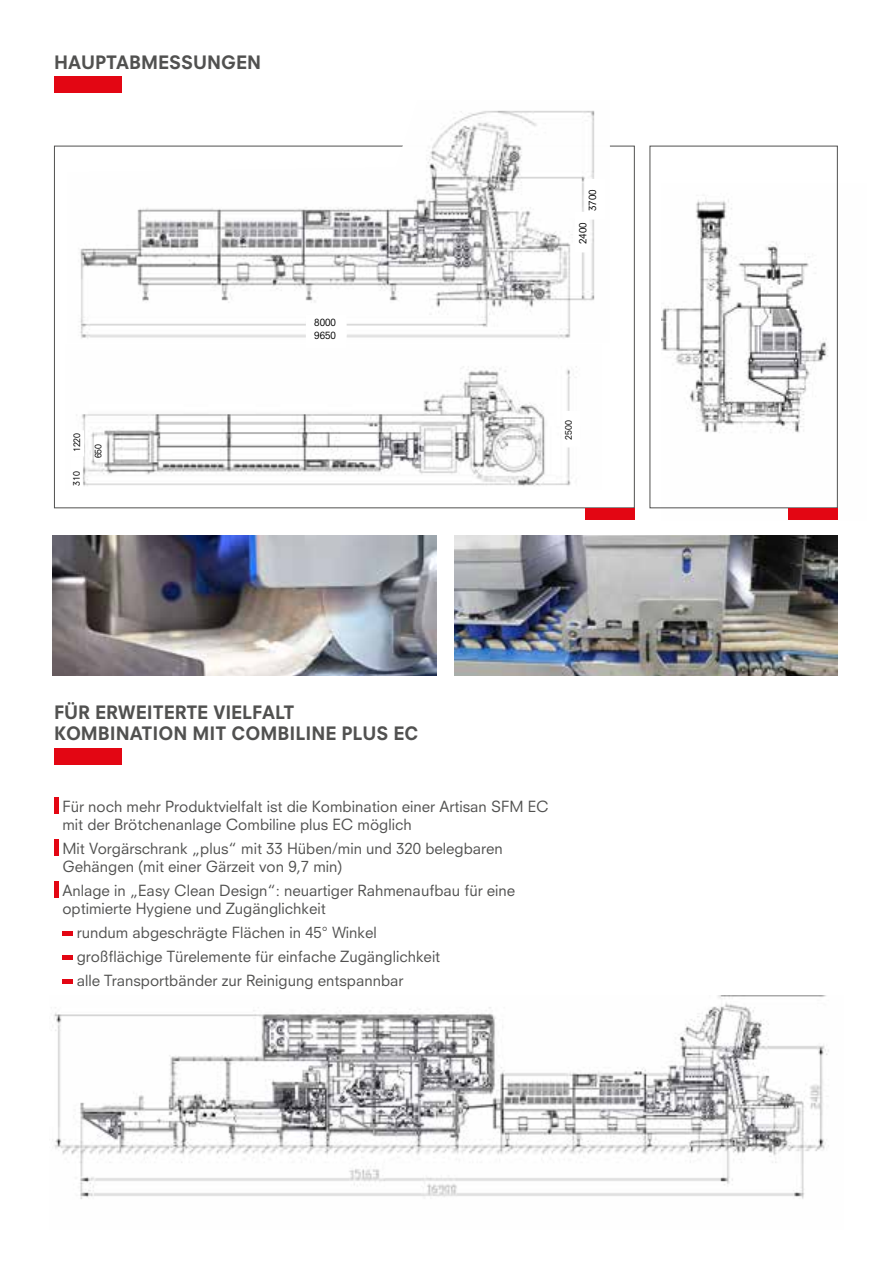
<style>
.page{position:relative;width:893px;height:1263px;background:#fff}
.page>*{position:absolute;margin:0;border:0;box-sizing:border-box;transform-origin:0 0}
.t1{font:800 18px/21.6px "Neuzeit S";color:#515150}
.t2{font:15px/18px "Neuzeit S";color:#515150}
.t3{font:9.75px/12.6px "Neuzeit S";color:#000}
.t4{font:8.85px "Neuzeit S";color:#000}
</style>
<div class="page">
<svg style="left:54px;top:145px;width:581px;height:364px"></svg>
<div style="left:585px;top:508px;width:50px;height:12px;background:#e30613"></div>
<div style="left:54px;top:76px;width:68px;height:17px;background:#e30613"></div>
<img style="left:662px;top:199px;width:166px;height:310px">
<div style="left:649px;top:146px;width:189px;height:362px;border:1px solid #515150"></div>
<div style="left:788px;top:508px;width:50px;height:12px;background:#e30613"></div>
<div style="left:54px;top:748px;width:68px;height:16px;background:#e30613"></div>
<hr style="left:54px;top:797px;width:4px;height:16px;background:#e30613">
<hr style="left:54px;top:839px;width:4px;height:16px;background:#e30613">
<hr style="left:54px;top:881px;width:4px;height:16px;background:#e30613">
<hr style="left:62px;top:931px;width:11px;height:4px;background:#e30613">
<hr style="left:62px;top:955px;width:11px;height:4px;background:#e30613">
<hr style="left:62px;top:979px;width:11px;height:4px;background:#e30613">
<img style="left:68px;top:110px;width:542px;height:233px">
<div style="left:306px;top:315px;width:41px;height:20px;background:#fff"></div>
<div style="left:306px;top:327px;width:41px;height:21px;background:#fff"></div>
<div style="left:575px;top:212px;width:14px;height:40px;background:#fff"></div>
<div style="left:584px;top:179px;width:21px;height:41px;background:#fff"></div>
<img style="left:454px;top:536px;width:384px;height:139px">
<img style="left:53px;top:536px;width:383px;height:139px">
<img style="left:52px;top:995px;width:777px;height:204px">
<p class="t1" style="left:54px;top:51px;width:208px">HAUPTABMESSUNGEN</p>
<p class="t4" style="left:71px;top:452px;width:21px;rotate:-90deg">1220</p>
<p class="t4" style="left:71px;top:486px;width:16px;rotate:-90deg">310</p>
<p class="t4" style="left:93px;top:458px;width:16px;rotate:-90deg">650</p>
<p class="t3" style="left:314px;top:316px;width:23px">8000<br>9650</p>
<p class="t3" style="left:586px;top:211px;width:23px;rotate:-90deg">3700</p>
<p class="t3" style="left:576px;top:244px;width:23px;rotate:-90deg">2400</p>
<p class="t4" style="left:563px;top:440px;width:21px;rotate:-90deg">2500</p>
<p class="t1" style="left:54px;top:701px;width:366px">FÜR ERWEITERTE VIELFALT<br>KOMBINATION MIT COMBILINE PLUS EC</p>
<p class="t2" style="left:62px;top:798px;width:488px">Für noch mehr Produktvielfalt ist die Kombination einer Artisan SFM EC mit der Brötchenanlage Combiline plus EC möglich</p>
<p class="t2" style="left:62px;top:840px;width:442px">Mit Vorgärschrank „plus“ mit 33 Hüben/min und 320 belegbaren<br>Gehängen (mit einer Gärzeit von 9,7 min)</p>
<p class="t2" style="left:62px;top:882px;width:454px">Anlage in „Easy Clean Design“: neuartiger Rahmenaufbau für eine optimierte Hygiene und Zugänglichkeit</p>
<p class="t2" style="left:77px;top:921px;width:365px;line-height:24px">rundum abgeschrägte Flächen in 45° Winkel großflächige Türelemente für einfache Zugänglichkeit alle Transportbänder zur Reinigung entspannbar</p>
</div>
